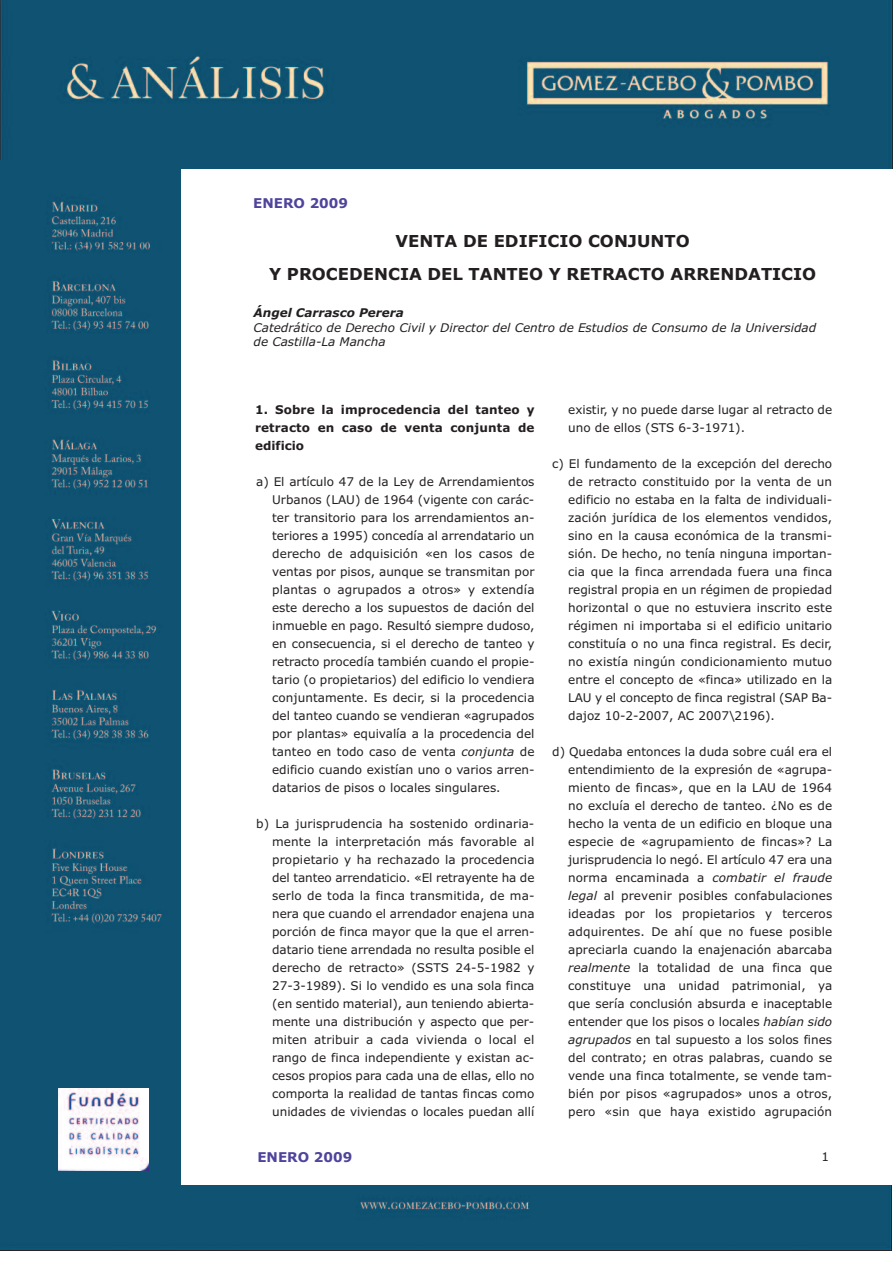
<style>
.page{position:relative;width:893px;height:1263px;background:#fff}
.page>*{position:absolute;margin:0;border:0;box-sizing:border-box;transform-origin:0 0}
.t1{font:700 16.5px/33.5px "Verdana";color:#231f20;text-align:center}
.t2{font:700 13.5px "Verdana";color:#4e449c}
.t3{font:12px/18px "Verdana";color:#231f20;text-align:justify}
.t4{font:italic 12px/14.4px "Verdana";color:#231f20}
.t5{font:700 12px/18px "Verdana";letter-spacing:.01em;color:#231f20;text-align:justify}
.t6{font:italic 700 12px "Verdana";color:#231f20}
.s1{font-style:italic}
</style>
<div class="page">
<div style="left:0;top:1185px;width:893px;height:68px;background:linear-gradient(to right,#fff,#fff)"></div>
<div style="left:0;top:1185px;width:891px;height:65px;background:#0f5271"></div>
<img style="left:0;top:0;width:893px;height:168px">
<img style="left:0;top:160px;width:181px;height:1026px">
<div style="left:0;top:168px;width:181px;height:12px;background:#0f5271"></div>
<img style="left:0;top:161px;width:181px;height:7px">
<img style="left:59px;top:1088px;width:90px;height:82px">
<p class="t2" style="left:253px;top:196px;width:96px">ENERO 2009</p>
<h1 class="t1" style="left:269px;top:224px;width:549px">VENTA DE EDIFICIO CONJUNTO<br>Y PROCEDENCIA DEL TANTEO Y RETRACTO ARRENDATICIO</h1>
<p class="t6" style="left:254px;top:306px;width:152px">Ángel Carrasco Perera</p>
<p class="t4" style="left:254px;top:320px;width:564px">Catedrático de Derecho Civil y Director del Centro de Estudios de Consumo de la Universidad de Castilla-La Mancha</p>
<p class="t5" style="left:255px;top:401px;width:281px">1. Sobre la improcedencia del tanteo y retracto en caso de venta conjunta de edificio</p>
<p class="t3" style="left:272px;top:473px;width:264px;text-indent:-16px">a) El artículo 47 de la Ley de Arrendamientos Urbanos (LAU) de 1964 (vigente con carác&shy;ter transitorio para los arrendamientos an&shy;teriores a 1995) concedía al arrendatario un derecho de adquisición «en los casos de ventas por pisos, aunque se transmitan por plantas o agrupados a otros» y extendía este derecho a los supuestos de dación del inmueble en pago. Resultó siempre dudoso, en consecuencia, si el derecho de tanteo y retracto procedía también cuando el propie&shy;tario (o propietarios) del edificio lo vendiera conjuntamente. Es decir, si la procedencia del tanteo cuando se vendieran «agrupados por plantas» equivalía a la procedencia del tanteo en todo caso de venta <span class="s1">conjunta</span> de edificio cuando existían uno o varios arren&shy;datarios de pisos o locales singulares.</p>
<p class="t3" style="left:272px;top:815px;width:264px;text-indent:-16px">b) La jurisprudencia ha sostenido ordinaria&shy;mente la interpretación más favorable al propietario y ha rechazado la procedencia del tanteo arrendaticio. «El retrayente ha de serlo de toda la finca transmitida, de ma&shy;nera que cuando el arrendador enajena una porción de finca mayor que la que el arren&shy;datario tiene arrendada no resulta posible el derecho de retracto» (SSTS 24-5-1982 y 27-3-1989). Si lo vendido es una sola finca (en sentido material), aun teniendo abierta&shy;mente una distribución y aspecto que per&shy;miten atribuir a cada vivienda o local el rango de finca independiente y existan ac&shy;cesos propios para cada una de ellas, ello no comporta la realidad de tantas fincas como unidades de viviendas o locales puedan allí</p>
<p class="t2" style="left:257px;top:1150px;width:96px">ENERO 2009</p>
<p class="t3" style="left:568px;top:401px;width:266px">existir, y no puede darse lugar al retracto de uno de ellos (STS 6-3-1971).</p>
<p class="t3" style="left:568px;top:455px;width:266px;text-indent:-16px">c) El fundamento de la excepción del derecho de retracto constituido por la venta de un edificio no estaba en la falta de individuali&shy;zación jurídica de los elementos vendidos, sino en la causa económica de la transmi&shy;sión. De hecho, no tenía ninguna importan&shy;cia que la finca arrendada fuera una finca registral propia en un régimen de propiedad horizontal o que no estuviera inscrito este régimen ni importaba si el edificio unitario constituía o no una finca registral. Es decir, no existía ningún condicionamiento mutuo entre el concepto de «finca» utilizado en la LAU y el concepto de finca registral (SAP Ba&shy;dajoz 10-2-2007, AC 2007\2196).</p>
<p class="t3" style="left:568px;top:743px;width:266px;text-indent:-16px">d) Quedaba entonces la duda sobre cuál era el entendimiento de la expresión de «agrupa&shy;miento de fincas», que en la LAU de 1964 no excluía el derecho de tanteo. ¿No es de hecho la venta de un edificio en bloque una especie de «agrupamiento de fincas»? La jurisprudencia lo negó. El artículo 47 era una norma encaminada a <span class="s1">combatir el fraude legal</span> al prevenir posibles confabulaciones ideadas por los propietarios y terceros adquirentes. De ahí que no fuese posible apreciarla cuando la enajenación abarcaba <span class="s1">realmente</span> la totalidad de una finca que constituye una unidad patrimonial, ya que sería conclusión absurda e inaceptable entender que los pisos o locales <span class="s1">habían sido agrupados</span> en tal supuesto a los solos fines del contrato; en otras palabras, cuando se vende una finca totalmente, se vende tam&shy;bién por pisos «agrupados» unos a otros, pero «sin que haya existido agrupación</p>
<p class="t3" style="left:822px;top:1148px;width:9px">1</p>
</div>
